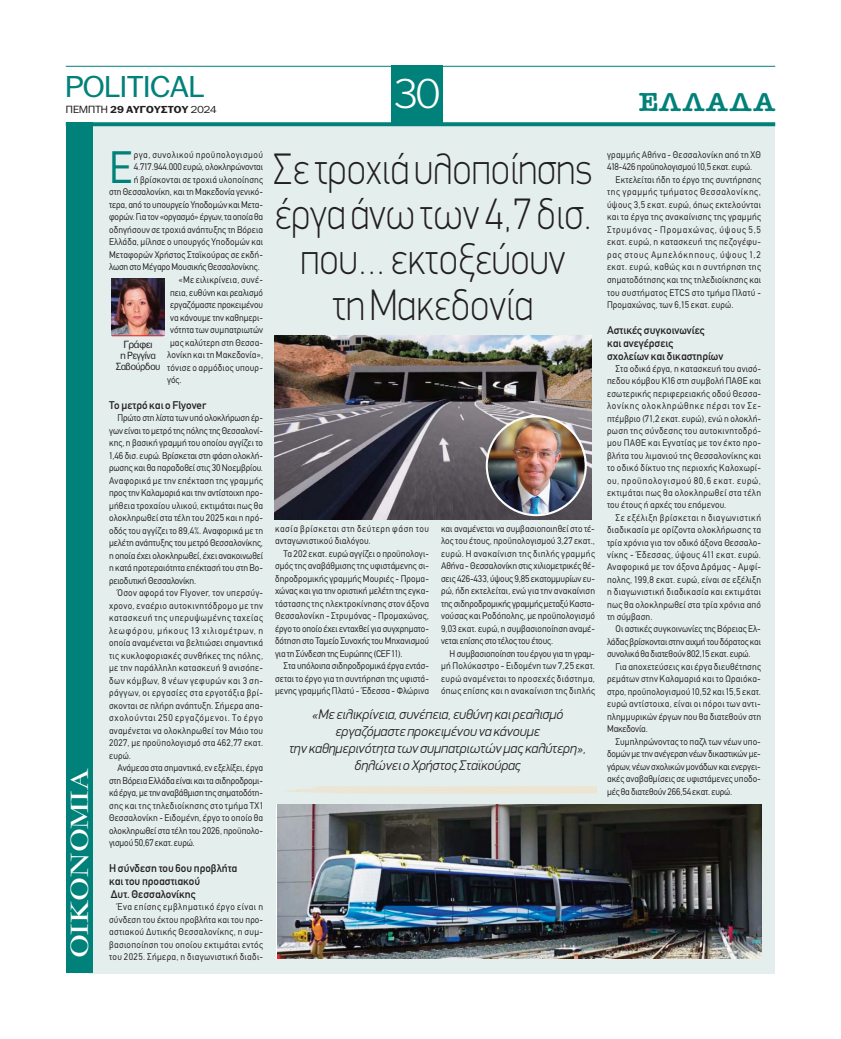
<style>
.page{position:relative;width:841px;height:1039px;background:#fff}
.page>*{position:absolute;margin:0;border:0;box-sizing:border-box;transform-origin:0 0}
.t1{font:44.6px "CF Din";color:#008179;scale:.95 1}
.t2{font:100 44.2px/45.2px "PF Din Display";color:#231f20;text-align:center;scale:.89 1}
.t3{font:300 40px "PF Franklin Gothic";color:#fff}
.t4{font:29px "PF Franklin Gothic";color:#008179;scale:1.1 1}
.t5{font:700 27.2px "PF Garamond Classic";color:#fff;scale:1.17 1}
.t6{font:26px "American Type ITC Hel Dm Bd";letter-spacing:.07em;color:#008179;scale:1.06 1}
.t7{font:italic 300 14px/17px "PF Din Display";color:#231f20;text-align:center}
.t8{font:11px/13px "CF Din";color:#231f20}
.t9{font:10px/11.2px "PF Franklin Gothic";color:#231f20;text-align:center;scale:1.05 1}
.t10{font:700 9.7px "PF Franklin Gothic";letter-spacing:.01em;color:#231f20;scale:1.1 1}
.t11{font:9.5px/12.5px "CF Din";letter-spacing:.015em;color:#231f20;text-align:justify;scale:.95 1}
.t12{font:9.5px "CF Din";letter-spacing:-.015em;color:#231f20;scale:.95 1}
.t13{font:9.5px "CF Din";letter-spacing:-.005em;color:#231f20;scale:.95 1}
.t14{font:9.5px "CF Din";letter-spacing:-.01em;color:#231f20;scale:.95 1}
.t15{font:9.5px/12.5px "CF Din";letter-spacing:.06em;color:#231f20;scale:.95 1}
.t16{font:9.5px "CF Din";letter-spacing:.04em;color:#231f20;scale:.95 1}
.t17{font:9.5px "CF Din";letter-spacing:.07em;color:#231f20;scale:.95 1}
.t18{font:9.5px "CF Din";letter-spacing:.05em;color:#231f20;scale:.95 1}
.t19{font:9.5px "CF Din";letter-spacing:.035em;color:#231f20;scale:.95 1}
.t20{font:9.5px "CF Din";letter-spacing:.085em;color:#231f20;scale:.95 1}
.t21{font:9.5px "CF Din";letter-spacing:.09em;color:#231f20;scale:.95 1}
.t22{font:9.5px "CF Din";letter-spacing:.055em;color:#231f20;scale:.95 1}
.s1{font-weight:400;font-size:10px}
.s2{font-weight:400}
</style>
<div class="page">
<div style="left:88px;top:124px;width:686px;height:849px;background:#e4eeed"></div>
<hr style="left:66px;top:66px;width:708px;height:1px;background:#008179">
<svg style="left:92px;top:122px;width:682px;height:4px;background:#0f8880"></svg>
<div style="left:391px;top:66px;width:51px;height:60px;background:#008179"></div>
<div style="left:66px;top:122px;width:26px;height:851px;background:#008179"></div>
<img style="left:277px;top:804px;width:483px;height:154px">
<img style="left:112px;top:278px;width:52px;height:58px">
<hr style="left:112px;top:335px;width:51px;height:1px;background:#ed1c24">
<img style="left:275px;top:336px;width:316px;height:183px">
<img style="left:485px;top:415px;width:101px;height:101px">
<h3 class="t4" style="left:66px;top:76px;width:127px">ΡOLITICAL</h3>
<h3 class="t3" style="left:393px;top:71px;width:48px">30</h3>
<p class="t10" style="left:66px;top:106px;width:138px"><span class="s1">ΠΕΜΠΤΗ</span> 29 AYΓΟΥΣΤΟΥ <span class="s2">2024</span></p>
<h3 class="t6" style="left:638px;top:87px;width:130px">ΕΛΛΑΔΑ</h3>
<h3 class="t5" style="left:66px;top:958px;width:164px;rotate:-90deg">ΟΙΚΟΝΟΜΙΑ</h3>
<h1 class="t1" style="left:109px;top:150px;width:26px">Ε</h1>
<p class="t22" style="left:134px;top:151px;width:137px">ργα, συνολικού προϋπολογισμού</p>
<p class="t12" style="left:134px;top:163px;width:137px">4.717.944.000 ευρώ, ολοκληρώνονται</p>
<p class="t11" style="left:134px;top:174px;width:137px">ή βρίσκονται σε τροχιά υλοποίησης</p>
<p class="t13" style="left:109px;top:188px;width:163px">στη Θεσσαλονίκη, και τη Μακεδονία γενικό-</p>
<p class="t14" style="left:109px;top:201px;width:163px">τερα, από το υπουργείο Υποδομών και Μετα-</p>
<p class="t12" style="left:109px;top:213px;width:163px">φορών. Για τον «οργασμό» έργων, τα οποία θα</p>
<p class="t11" style="left:109px;top:224px;width:163px">οδηγήσουν σε τροχιά ανάπτυξης τη Βόρεια</p>
<p class="t11" style="left:109px;top:237px;width:163px">Ελλάδα, μίλησε ο υπουργός Υποδομών και</p>
<p class="t11" style="left:109px;top:249px;width:163px">Μεταφορών Χρήστος Σταϊκούρας σε εκδή-</p>
<p class="t12" style="left:109px;top:263px;width:160px">λωση στο Μέγαρο Μουσικής Θεσσαλονίκης.</p>
<p class="t11" style="left:178px;top:274px;width:90px">«Με ειλικρίνεια, συνέ-</p>
<p class="t13" style="left:170px;top:288px;width:99px">πεια, ευθύνη και ρεαλισμό</p>
<p class="t14" style="left:170px;top:301px;width:99px">εργαζόμαστε προκειμένου</p>
<p class="t11" style="left:170px;top:312px;width:99px">να κάνουμε την καθημερι-</p>
<p class="t11" style="left:170px;top:324px;width:99px">νότητα των συμπατριωτών</p>
<p class="t11" style="left:170px;top:337px;width:99px">μας καλύτερη στη Θεσσα-</p>
<p class="t11" style="left:167px;top:349px;width:102px">λονίκη και τη Μακεδονία»,</p>
<p class="t11" style="left:167px;top:362px;width:102px">τόνισε ο αρμόδιος υπουρ-</p>
<p class="t11" style="left:167px;top:374px;width:16px">γός.</p>
<p class="t8" style="left:109px;top:398px;width:99px">Το μετρό και ο Flyover</p>
<p class="t11" style="left:109px;top:412px;width:163px;text-indent:9px">Πρώτο στη λίστα των υπό ολοκλήρωση έρ&shy;γων είναι το μετρό της πόλης της Θεσσαλονί&shy;κης, η βασική γραμμή του οποίου αγγίζει το 1,46 δισ. ευρώ. Βρίσκεται στη φάση ολοκλή&shy;ρωσης και θα παραδοθεί στις 30 Νοεμβρίου.<br>Αναφορικά με την επέκταση της γραμμής προς την Καλαμαριά και την αντίστοιχη προ&shy;μήθεια τροχαίου υλικού, εκτιμάται πως θα ολοκληρωθεί στα τέλη του 2025 και η πρό&shy;οδός του αγγίζει το 89,4%. Αναφορικά με τη μελέτη ανάπτυξης του μετρό Θεσσαλονίκης, η οποία έχει ολοκληρωθεί, έχει ανακοινωθεί η κατά προτεραιότητα επέκτασή του στη Βο&shy;ρειοδυτική Θεσσαλονίκη.</p>
<p class="t11" style="left:109px;top:587px;width:164px;text-indent:9px">Όσον αφορά τον Flyover, τον υπερσύγ&shy;χρονο, εναέριο αυτοκινητόδρομο με την κατασκευή της υπερυψωμένης ταχείας λεωφόρου, μήκους 13 χιλιομέτρων, η οποία αναμένεται να βελτιώσει σημαντικά τις κυκλοφοριακές συνθήκες της πόλης, με την παράλληλη κατασκευή 9 ανισόπε&shy;δων κόμβων, 8 νέων γεφυρών και 3 ση&shy;ράγγων, οι εργασίες στα εργοτάξια βρί&shy;σκονται σε πλήρη ανάπτυξη. Σήμερα απα&shy;σχολούνται 250 εργαζόμενοι. Το έργο αναμένεται να ολοκληρωθεί τον Μάιο του 2027, με προϋπολογισμό στα 462,77 εκατ. ευρώ.</p>
<p class="t11" style="left:109px;top:762px;width:163px;text-indent:9px">Ανάμεσα στα σημαντικά, εν εξελίξει, έργα στη Βόρεια Ελλάδα είναι και τα σιδηροδρομι&shy;κά έργα, με την αναβάθμιση της σηματοδότη&shy;σης και της τηλεδιοίκησης στο τμήμα ΤΧ1<br>Θεσσαλονίκη - Ειδομένη, έργο το οποίο θα ολοκληρωθεί στα τέλη του 2026, προϋπολο&shy;γισμού 50,67 εκατ. ευρώ.</p>
<p class="t8" style="left:109px;top:861px;width:129px">Η σύνδεση του 6ου προβλήτα και του προαστιακού<br>Δυτ. Θεσσαλονίκης</p>
<p class="t11" style="left:109px;top:901px;width:164px;text-indent:9px">Ένα επίσης εμβληματικό έργο είναι η σύνδεση του έκτου προβλήτα και του προ&shy;αστιακού Δυτικής Θεσσαλονίκης, η συμ&shy;βασιοποίηση του οποίου εκτιμάται εντός του 2025. Σήμερα, η διαγωνιστική διαδι-</p>
<p class="t9" style="left:116px;top:339px;width:44px">Γράφει<br>η Ρεγγίνα<br>Σαβούρδου</p>
<h2 class="t2" style="left:273px;top:146px;width:360px">Σε τροχιά υλοποίησης έργα άνω των 4,7 δισ. που… εκτοξεύουν<br>τη Μακεδονία</h2>
<p class="t15" style="left:275px;top:523px;width:163px">κασία βρίσκεται στη δεύτερη φάση του ανταγωνιστικού διαλόγου.</p>
<p class="t11" style="left:275px;top:548px;width:163px;text-indent:9px">Τα 202 εκατ. ευρώ αγγίζει ο προϋπολογι&shy;σμός της αναβάθμισης της υφιστάμενης σι&shy;δηροδρομικής γραμμής Μουριές - Προμα&shy;χώνας και για την οριστική μελέτη της εγκα&shy;τάστασης της ηλεκτροκίνησης στον άξονα Θεσσαλονίκη - Στρυμόνας - Προμαχώνας, έργο το οποίο έχει ενταχθεί για συγχρηματο&shy;δότηση στο Ταμείο Συνοχής του Μηχανισμού για τη Σύνδεση της Ευρώπης (CEF 11).</p>
<p class="t11" style="left:275px;top:660px;width:163px;text-indent:9px">Στα υπόλοιπα σιδηροδρομικά έργα εντάσ&shy;σεται το έργο για τη συντήρηση της υφιστά&shy;μενης γραμμής Πλατύ - Έδεσσα - Φλώρινα</p>
<p class="t11" style="left:441px;top:523px;width:163px">και αναμένεται να συμβασιοποιηθεί στο τέ&shy;λος του έτους, προϋπολογισμού 3,27 εκατ., ευρώ. Η ανακαίνιση της διπλής γραμμής Αθήνα - Θεσσαλονίκη στις χιλιομετρικές θέ&shy;σεις 426-433, ύψους 9,85 εκατομμυρίων ευ&shy;ρώ, ήδη εκτελείται, ενώ για την ανακαίνιση της σιδηροδρομικής γραμμής μεταξύ Καστα&shy;νούσας και Ροδόπολης, με προϋπολογισμό 9,03 εκατ. ευρώ, η συμβασιοποίηση αναμέ&shy;νεται επίσης στο τέλος του έτους.</p>
<p class="t11" style="left:441px;top:648px;width:163px;text-indent:9px">Η συμβασιοποίηση του έργου για τη γραμ&shy;μή Πολύκαστρο - Ειδομένη των 7,25 εκατ. ευρώ αναμένεται το προσεχές διάστημα, όπως επίσης και η ανακαίνιση της διπλής</p>
<h3 class="t7" style="left:289px;top:706px;width:298px">«Με ειλικρίνεια, συνέπεια, ευθύνη και ρεαλισμό εργαζόμαστε προκειμένου να κάνουμε<br>την καθημερινότητα των συμπατριωτών μας καλύτερη», δηλώνει ο Χρήστος Σταϊκούρας</h3>
<p class="t11" style="left:606px;top:149px;width:163px">γραμμής Αθήνα - Θεσσαλονίκη από τη ΧΘ</p>
<p class="t12" style="left:606px;top:163px;width:154px">418-426 προϋπολογισμού 10,5 εκατ. ευρώ.</p>
<p class="t11" style="left:615px;top:174px;width:154px">Εκτελείται ήδη το έργο της συντήρησης</p>
<p class="t17" style="left:606px;top:188px;width:163px">της γραμμής τμήματος Θεσσαλονίκης,</p>
<p class="t11" style="left:606px;top:199px;width:163px">ύψους 3,5 εκατ. ευρώ, όπως εκτελούνται</p>
<p class="t11" style="left:606px;top:212px;width:163px">και τα έργα της ανακαίνισης της γραμμής</p>
<p class="t20" style="left:606px;top:226px;width:163px">Στρυμόνας - Προμαχώνας, ύψους 5,5</p>
<p class="t16" style="left:606px;top:238px;width:164px">εκατ. ευρώ, η κατασκευή της πεζογέφυ-</p>
<p class="t21" style="left:606px;top:251px;width:163px">ρας στους Αμπελόκηπους, ύψους 1,2</p>
<p class="t18" style="left:606px;top:263px;width:163px">εκατ. ευρώ, καθώς και η συντήρηση της</p>
<p class="t11" style="left:606px;top:274px;width:163px">σηματοδότησης και της τηλεδιοίκησης και</p>
<p class="t19" style="left:606px;top:288px;width:163px">του συστήματος ETCS στο τμήμα Πλατύ -</p>
<p class="t11" style="left:606px;top:299px;width:134px">Προμαχώνας, των 6,15 εκατ. ευρώ.</p>
<p class="t8" style="left:606px;top:323px;width:118px">Αστικές συγκοινωνίες<br>και ανεγέρσεις<br>σχολείων και δικαστηρίων</p>
<p class="t11" style="left:606px;top:363px;width:164px;text-indent:9px">Στα οδικά έργα, η κατασκευή του ανισό&shy;πεδου κόμβου Κ16 στη συμβολή ΠΑΘΕ και εσωτερικής περιφερειακής οδού Θεσσα&shy;λονίκης ολοκληρώθηκε πέρσι τον Σε&shy;πτέμβριο (71,2 εκατ. ευρώ), ενώ η ολοκλή&shy;ρωση της σύνδεσης του αυτοκινητοδρό&shy;μου ΠΑΘΕ και Εγνατίας με τον έκτο προ&shy;βλήτα του λιμανιού της Θεσσαλονίκης και το οδικό δίκτυο της περιοχής Καλοχωρί&shy;ου, προϋπολογισμού 80,6 εκατ. ευρώ, εκτιμάται πως θα ολοκληρωθεί στα τέλη του έτους ή αρχές του επόμενου.</p>
<p class="t11" style="left:606px;top:512px;width:164px;text-indent:9px">Σε εξέλιξη βρίσκεται η διαγωνιστική διαδικασία με ορίζοντα ολοκλήρωσης τα τρία χρόνια για τον οδικό άξονα Θεσσαλο&shy;νίκης - Έδεσσας, ύψους 411 εκατ. ευρώ.<br>Αναφορικά με τον άξονα Δράμας - Αμφί&shy;πολης, 199,8 εκατ. ευρώ, είναι σε εξέλιξη η διαγωνιστική διαδικασία και εκτιμάται πως θα ολοκληρωθεί στα τρία χρόνια από τη σύμβαση.</p>
<p class="t11" style="left:606px;top:624px;width:163px;text-indent:9px">Οι αστικές συγκοινωνίες της Βόρειας Ελ&shy;λάδας βρίσκονται στην αιχμή του δόρατος και συνολικά θα διατεθούν 802,15 εκατ. ευρώ.</p>
<p class="t11" style="left:606px;top:661px;width:163px;text-indent:9px">Για αποχετεύσεις και έργα διευθέτησης ρεμάτων στην Καλαμαριά και το Ωραιόκα&shy;στρο, προϋπολογισμού 10,52 και 15,5 εκατ. ευρώ αντίστοιχα, είναι οι πόροι των αντι&shy;πλημμυρικών έργων που θα διατεθούν στη Μακεδονία.</p>
<p class="t11" style="left:606px;top:736px;width:163px;text-indent:9px">Συμπληρώνοντας το παζλ των νέων υπο&shy;δομών με την ανέγερση νέων δικαστικών με&shy;γάρων, νέων σχολικών μονάδων και ενεργει&shy;ακές αναβαθμίσεις σε υφιστάμενες υποδο&shy;μές θα διατεθούν 266,54 εκατ. ευρώ.</p>
</div>
